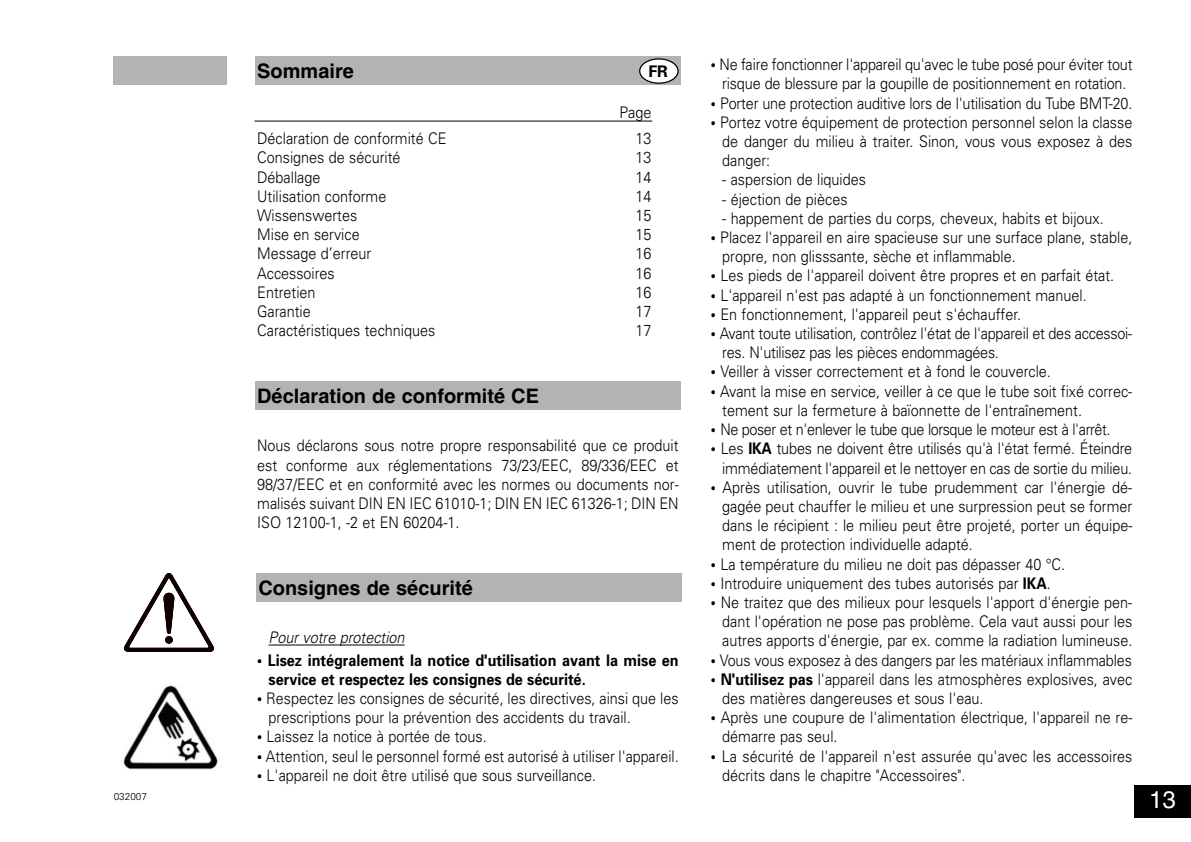
<style>
.page{position:relative;width:1191px;height:842px;background:#fff}
.page>*{position:absolute;margin:0;border:0;box-sizing:border-box;transform-origin:0 0}
.t1{font:24px "Helvetica";color:#fff}
.t2{font:700 20px "Helvetica";color:#000}
.t3{font:300 16px/19.2px "Univers";color:#000;scale:.9 1}
.t4{font:700 16px/19.2px "Univers";color:#000;scale:.9 1}
.t5{font:300 16px "Univers";color:#000;scale:.89 1}
.t6{font:300 16px "Univers";letter-spacing:-.03em;color:#000;scale:.9 1}
.t7{font:italic 300 16px "Univers";color:#000;scale:.9 1}
.t8{font:700 16px "Univers";color:#000}
.t9{font:300 10px "Univers";color:#000}
.s1{font-weight:700}
</style>
<div class="page">
<hr style="left:268px;top:644px;width:59px;height:1px;background:#000">
<svg style="left:327px;top:644px;width:25px;height:1px"></svg>
<hr style="left:352px;top:644px;width:52px;height:1px;background:#000">
<svg style="left:123px;top:573px;width:91px;height:79px"></svg>
<div style="left:1134px;top:785px;width:57px;height:33px;background:#000"></div>
<div style="left:113px;top:57px;width:114px;height:28px;background:#b3b3b3"></div>
<div style="left:255px;top:57px;width:425px;height:28px;background:#b3b3b3"></div>
<hr style="left:254px;top:121px;width:398px;height:1px;background:#000">
<div style="left:256px;top:573px;width:425px;height:29px;background:#b3b3b3"></div>
<img style="left:122px;top:685px;width:96px;height:85px">
<div style="left:255px;top:381px;width:425px;height:29px;background:#b3b3b3"></div>
<svg style="left:639px;top:58px;width:39px;height:26px"></svg>
<p class="t9" style="left:114px;top:792px;width:35px">032007</p>
<p class="t2" style="left:257px;top:63px;width:98px">Sommaire</p>
<p class="t8" style="left:648px;top:66px;width:21px">FR</p>
<p class="t3" style="left:619px;top:104px;width:37px">Page</p>
<p class="t3" style="left:257px;top:130px;width:212px">Déclaration de conformité CE</p>
<p class="t3" style="left:635px;top:130px;width:19px">13</p>
<p class="t3" style="left:257px;top:150px;width:161px">Consignes de sécurité</p>
<p class="t3" style="left:635px;top:150px;width:19px">13</p>
<p class="t3" style="left:257px;top:169px;width:72px">Déballage</p>
<p class="t3" style="left:635px;top:169px;width:19px">14</p>
<p class="t3" style="left:257px;top:188px;width:145px">Utilisation conforme</p>
<p class="t3" style="left:635px;top:188px;width:19px">14</p>
<p class="t3" style="left:257px;top:207px;width:113px">Wissenswertes</p>
<p class="t3" style="left:635px;top:207px;width:19px">15</p>
<p class="t3" style="left:257px;top:226px;width:115px">Mise en service</p>
<p class="t3" style="left:635px;top:226px;width:19px">15</p>
<p class="t3" style="left:257px;top:246px;width:128px">Message d’erreur</p>
<p class="t3" style="left:635px;top:246px;width:19px">16</p>
<p class="t3" style="left:257px;top:265px;width:88px">Accessoires</p>
<p class="t3" style="left:635px;top:265px;width:19px">16</p>
<p class="t3" style="left:257px;top:284px;width:66px">Entretien</p>
<p class="t3" style="left:635px;top:284px;width:19px">16</p>
<p class="t3" style="left:257px;top:303px;width:61px">Garantie</p>
<p class="t3" style="left:635px;top:303px;width:19px">17</p>
<p class="t3" style="left:257px;top:322px;width:199px">Caractéristiques techniques</p>
<p class="t3" style="left:635px;top:322px;width:19px">17</p>
<p class="t2" style="left:257px;top:388px;width:283px">Déclaration de conformité CE</p>
<p class="t3" style="left:257px;top:438px;width:470px;text-align:justify">Nous déclarons sous notre propre responsabilité que ce produit est conforme aux réglementations 73/23/EEC, 89/336/EEC et 98/37/EEC et en conformité avec les normes ou documents nor&shy;malisés suivant DIN EN IEC 61010-1; DIN EN IEC 61326-1; DIN EN ISO 12100-1, -2 et EN 60204-1.</p>
<p class="t2" style="left:258px;top:580px;width:216px">Consignes de sécurité</p>
<p class="t7" style="left:268px;top:632px;width:153px">Pour votre protection</p>
<p class="t4" style="left:268px;top:652px;width:457px;text-indent:-11px">• Lisez intégralement la notice d'utilisation avant la mise en service et respectez les consignes de sécurité.</p>
<p class="t3" style="left:268px;top:690px;width:457px;text-indent:-11px"><span class="s1">•</span> Respectez les consignes de sécurité, les directives, ainsi que les prescriptions pour la prévention des accidents du travail.</p>
<p class="t3" style="left:257px;top:728px;width:257px"><span class="s1">•</span> Laissez la notice à portée de tous.</p>
<p class="t5" style="left:257px;top:750px;width:475px"><span class="s1">•</span> Attention, seul le personnel formé est autorisé à utiliser l'appareil.</p>
<p class="t3" style="left:257px;top:767px;width:378px"><span class="s1">•</span> L'appareil ne doit être utilisé que sous surveillance.</p>
<p class="t3" style="left:711px;top:56px;width:470px;text-align:center"><span class="s1">•</span> Ne faire fonctionner l'appareil qu'avec le tube posé pour éviter tout risque de blessure par la goupille de positionnement en rotation.</p>
<p class="t3" style="left:711px;top:95px;width:470px"><span class="s1">•</span> Porter une protection auditive lors de l'utilisation du Tube BMT-20.</p>
<p class="t3" style="left:722px;top:114px;width:457px;text-align:justify;text-indent:-11px"><span class="s1">•</span> Portez votre équipement de protection personnel selon la classe de danger du milieu à traiter. Sinon, vous vous exposez à des danger:</p>
<p class="t3" style="left:722px;top:172px;width:161px">- aspersion de liquides</p>
<p class="t3" style="left:722px;top:191px;width:141px">- éjection de pièces</p>
<p class="t3" style="left:722px;top:210px;width:425px">- happement de parties du corps, cheveux, habits et bijoux.</p>
<p class="t3" style="left:722px;top:229px;width:457px;text-indent:-11px"><span class="s1">•</span> Placez l'appareil en aire spacieuse sur une surface plane, stable, propre, non glisssante, sèche et inflammable.</p>
<p class="t3" style="left:711px;top:268px;width:449px"><span class="s1">•</span> Les pieds de l'appareil doivent être propres et en parfait état.</p>
<p class="t3" style="left:711px;top:287px;width:419px"><span class="s1">•</span> L'appareil n'est pas adapté à un fonctionnement manuel.</p>
<p class="t3" style="left:711px;top:306px;width:346px"><span class="s1">•</span> En fonctionnement, l'appareil peut s'échauffer.</p>
<p class="t3" style="left:722px;top:325px;width:457px;text-indent:-11px"><span class="s1">•</span> Avant toute utilisation, contrôlez l'état de l'appareil et des accessoi&shy;res. N'utilisez pas les pièces endommagées.</p>
<p class="t3" style="left:711px;top:364px;width:379px"><span class="s1">•</span> Veiller à visser correctement et à fond le couvercle.</p>
<p class="t3" style="left:722px;top:383px;width:457px;text-indent:-11px"><span class="s1">•</span> Avant la mise en service, veiller à ce que le tube soit fixé correc&shy;tement sur la fermeture à baïonnette de l'entraînement.</p>
<p class="t6" style="left:711px;top:423px;width:445px"><span class="s1">•</span> Ne poser et n'enlever le tube que lorsque le moteur est à l'arrêt.</p>
<p class="t3" style="left:711px;top:440px;width:470px;text-align:right"><span class="s1">•</span> Les <span class="s1">IKA</span> tubes ne doivent être utilisés qu'à l'état fermé. Éteindre immédiatement l'appareil et le nettoyer en cas de sortie du milieu.</p>
<p class="t3" style="left:722px;top:479px;width:457px;text-align:justify;text-indent:-11px"><span class="s1">•</span> Après utilisation, ouvrir le tube prudemment car l'énergie dé&shy;gagée peut chauffer le milieu et une surpression peut se former dans le récipient : le milieu peut être projeté, porter un équipe&shy;ment de protection individuelle adapté.</p>
<p class="t3" style="left:711px;top:556px;width:395px"><span class="s1">•</span> La température du milieu ne doit pas dépasser 40 °C.</p>
<p class="t3" style="left:711px;top:575px;width:379px"><span class="s1">•</span> Introduire uniquement des tubes autorisés par <span class="s1">IKA</span>.</p>
<p class="t3" style="left:722px;top:594px;width:457px;text-align:justify;text-indent:-11px"><span class="s1">•</span> Ne traitez que des milieux pour lesquels l'apport d'énergie pen&shy;dant l'opération ne pose pas problème. Cela vaut aussi pour les autres apports d'énergie, par ex. comme la radiation lumineuse.</p>
<p class="t3" style="left:711px;top:652px;width:469px"><span class="s1">•</span> Vous vous exposez à des dangers par les matériaux inflammables</p>
<p class="t3" style="left:722px;top:671px;width:457px;text-indent:-11px"><span class="s1">• N'utilisez pas</span> l'appareil dans les atmosphères explosives, avec des matières dangereuses et sous l'eau.</p>
<p class="t3" style="left:722px;top:709px;width:457px;text-indent:-11px"><span class="s1">•</span> Après une coupure de l'alimentation électrique, l'appareil ne re&shy;démarre pas seul.</p>
<p class="t3" style="left:722px;top:748px;width:457px;text-indent:-11px"><span class="s1">•</span> La sécurité de l'appareil n'est assurée qu'avec les accessoires décrits dans le chapitre "Accessoires".</p>
<h1 class="t1" style="left:1149px;top:790px;width:28px">13</h1>
</div>
